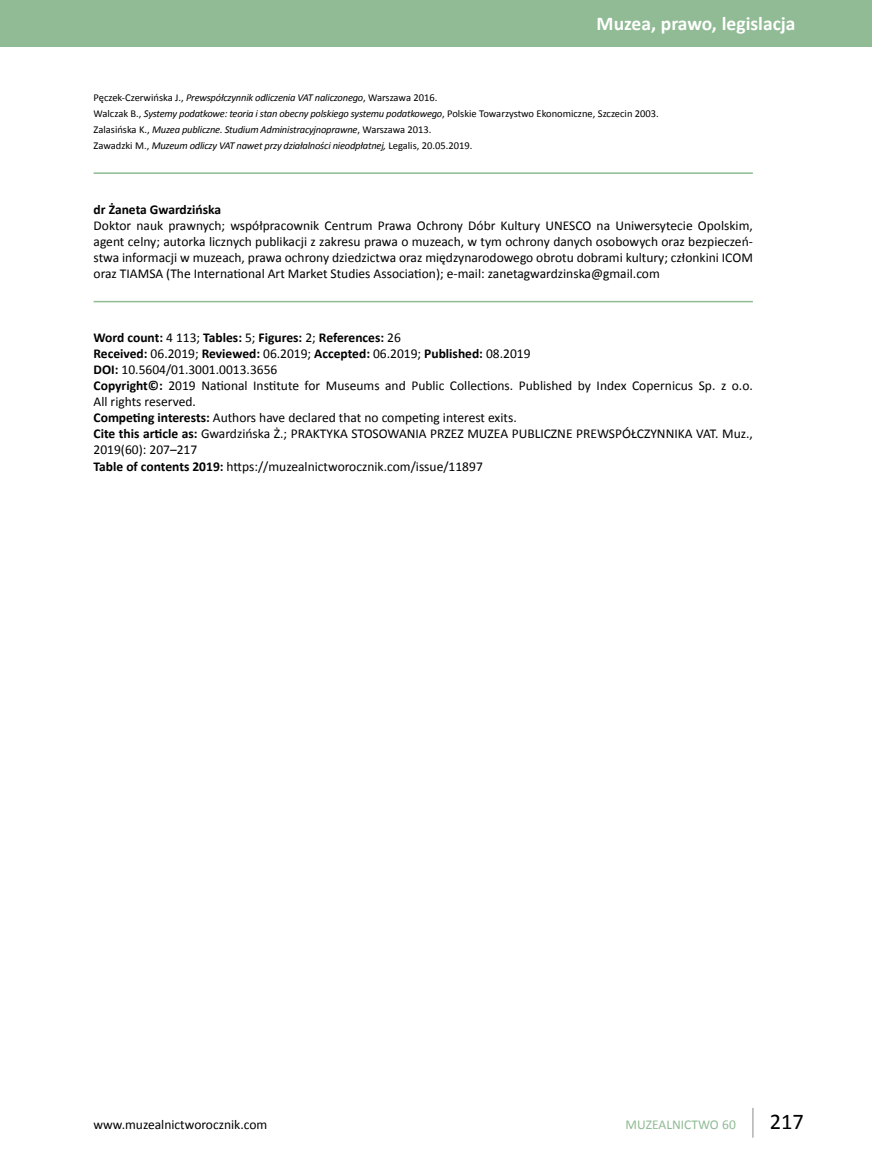
<style>
.page{position:relative;width:872px;height:1170px;background:#fff}
.page>*{position:absolute;margin:0;border:0;box-sizing:border-box;transform-origin:0 0}
.t1{font:22.5px "Calibri";color:#000}
.t2{font:700 19.5px "Calibri";color:#fff}
.t3{font:13.5px/16px "Calibri";color:#000;text-align:justify}
.t4{font:700 13.5px "Calibri";color:#000}
.t5{font:13.5px "Calibri";color:#90bb94}
.t6{font:italic 10.5px/16px "Calibri";letter-spacing:-.02em;color:#000}
.s1{font-style:normal}
.s2{font-weight:700}
</style>
<div class="page">
<hr style="left:752px;top:1107px;width:1px;height:30px;background:#b3b2b2">
<div style="left:0;top:0;width:872px;height:47px;background:#90bb94"></div>
<hr style="left:94px;top:172px;width:659px;height:2px;background:#90bb94">
<hr style="left:94px;top:301px;width:659px;height:1px;background:#90bb94">
<h2 class="t2" style="left:596px;top:11px;width:200px">Muzea, prawo, legislacja</h2>
<p class="t6" style="left:94px;top:89px;width:567px"><span class="s1">Pęczek-Czerwińska J.,</span> Prewspółczynnik odliczenia VAT naliczonego<span class="s1">, Warszawa 2016.<br>Walczak B.,</span> Systemy podatkowe: teoria i stan obecny polskiego systemu podatkowego<span class="s1">, Polskie Towarzystwo Ekonomiczne, Szczecin 2003.<br>Zalasińska K.,</span> Muzea publiczne. Studium Administracyjnoprawne<span class="s1">, Warszawa 2013.<br>Zawadzki M.,</span> Muzeum odliczy VAT nawet przy działalności nieodpłatnej, <span class="s1">Legalis, 20.05.2019.</span></p>
<p class="t4" style="left:94px;top:200px;width:129px">dr Żaneta Gwardzińska</p>
<p class="t3" style="left:94px;top:217px;width:661px">Doktor nauk prawnych; współpracownik Centrum Prawa Ochrony Dóbr Kultury UNESCO na Uniwersytecie Opolskim, agent celny; autorka licznych publikacji z zakresu prawa o muzeach, w tym ochrony danych osobowych oraz bezpieczeń&shy;stwa informacji w muzeach, prawa ochrony dziedzictwa oraz międzynarodowego obrotu dobrami kultury; członkini ICOM oraz TIAMSA (The International Art Market Studies Association); e-mail: zanetagwardzinska@gmail.com</p>
<p class="t3" style="left:94px;top:329px;width:661px;text-align:left"><span class="s2">Word count:</span> 4 113; <span class="s2">Tables:</span> 5; <span class="s2">Figures:</span> 2; <span class="s2">References:</span> 26<br><span class="s2">Received:</span> 06.2019; <span class="s2">Reviewed:</span> 06.2019; <span class="s2">Accepted:</span> 06.2019; <span class="s2">Published:</span> 08.2019<br><span class="s2">DOI:</span> 10.5604/01.3001.0013.3656<br><span class="s2">Copyright©:</span> 2019 National Institute for Museums and Public Collections. Published by Index Copernicus Sp. z o.o.<br>All rights reserved.<br><span class="s2">Competing interests:</span> Authors have declared that no competing interest exits.<br><span class="s2">Cite this article as:</span> Gwardzińska Ż.; PRAKTYKA STOSOWANIA PRZEZ MUZEA PUBLICZNE PREWSPÓŁCZYNNIKA VAT. Muz., 2019(60): 207–217<br><span class="s2">Table of contents 2019:</span> https://muzealnictworocznik.com/issue/11897</p>
<p class="t3" style="left:94px;top:1116px;width:175px">www.muzealnictworocznik.com</p>
<p class="t5" style="left:625px;top:1115px;width:112px">MUZEALNICTWO 60</p>
<h1 class="t1" style="left:770px;top:1107px;width:36px">217</h1>
</div>
